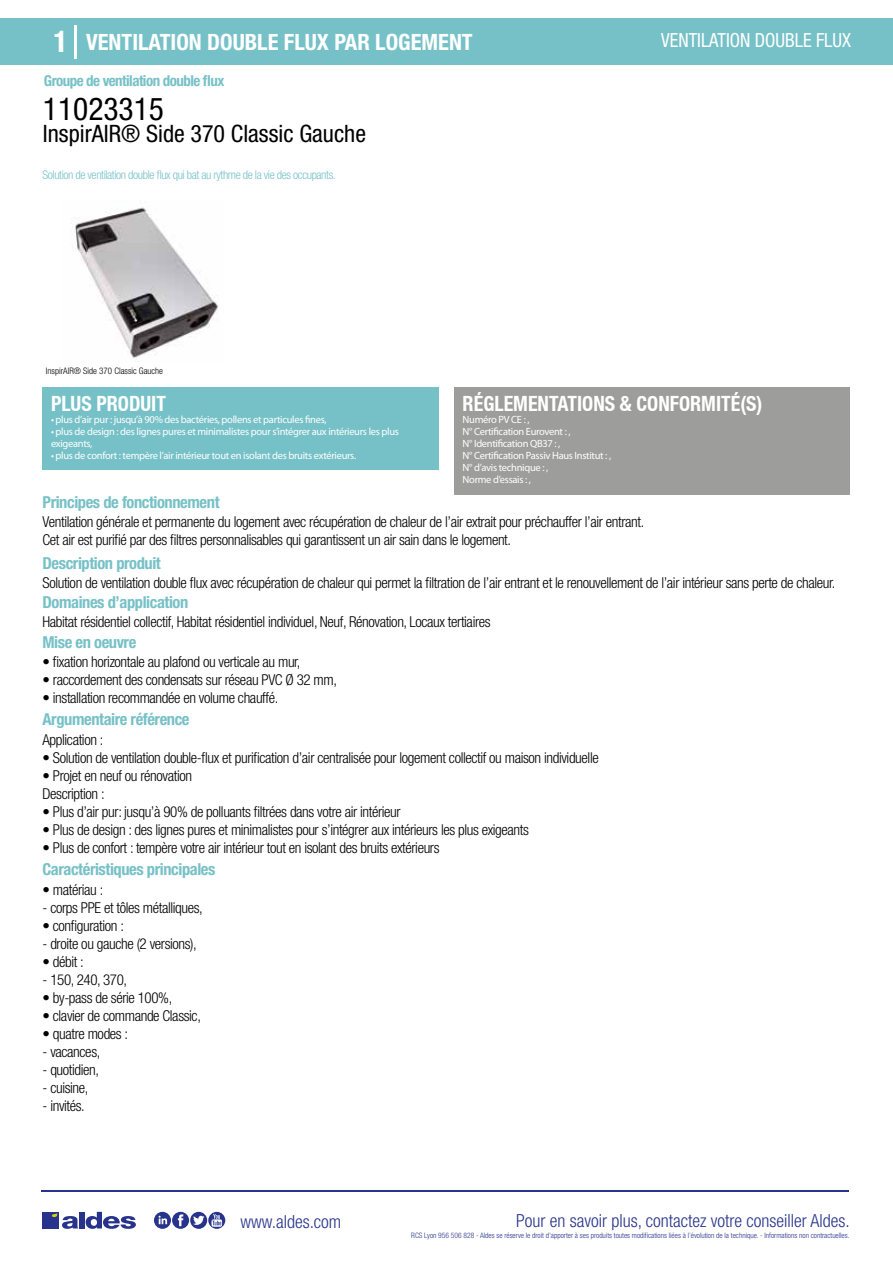
<style>
.page{position:relative;width:893px;height:1263px;background:#fff}
.page>*{position:absolute;margin:0;border:0;box-sizing:border-box;transform-origin:0 0}
.t1{font:condensed 31.5px "Helvetica Neue LT Std";color:#000}
.t2{font:condensed 24px "Helvetica Neue LT Std";color:#000}
.t3{font:700 condensed 22.5px "Helvetica Neue LT Std";color:#fff}
.t4{font:700 condensed 21px "Helvetica Neue";color:#fff;scale:.95 1}
.t5{font:condensed 19.5px "Helvetica Neue LT Std";color:#fff;scale:.95 1}
.t6{font:300 condensed 18px "Helvetica Neue";color:#28348b}
.t7{font:700 condensed 16.5px "Helvetica Neue LT Std";letter-spacing:-.025em;color:#76c1c7}
.t8{font:300 condensed 15px/18px "Helvetica Neue LT Std";letter-spacing:-.025em;color:#000}
.t9{font:700 condensed 15px "Helvetica Neue LT Std";letter-spacing:-.035em;color:#76c1c7}
.t10{font:300 condensed 12px "Helvetica Neue LT Std";letter-spacing:-.035em;color:#76c1c7}
.t11{font:10.5px/12px "Myriad Pro";letter-spacing:-.03em;color:#fff}
.t12{font:300 condensed 9px "Helvetica Neue";color:#000}
.t13{font:300 condensed 7.5px "Helvetica Neue";color:#28348b}
.s1{font-size:30px}
</style>
<div class="page">
<div style="left:0;top:18px;width:893px;height:46px;background:#76c1c7"></div>
<div style="left:454px;top:387px;width:396px;height:107px;background:#9d9d9c"></div>
<div style="left:43px;top:387px;width:396px;height:83px;background:#76c1c7"></div>
<hr style="left:74px;top:25px;width:2px;height:33px;background:#fff">
<img style="left:72px;top:207px;width:146px;height:155px">
<hr style="left:41px;top:1190px;width:808px;height:1px;background:#28348b">
<svg style="left:154px;top:1212px;width:71px;height:17px"></svg>
<div style="left:42px;top:1212px;width:17px;height:16px;background:#28348b"></div>
<div style="left:79px;top:1212px;width:5px;height:16px;background:#28348b"></div>
<svg style="left:86px;top:1212px;width:50px;height:17px"></svg>
<svg style="left:52px;top:1213px;width:26px;height:16px"></svg>
<h3 class="t3" style="left:54px;top:28px;width:421px"><span class="s1">1</span> VENTILATION DOUBLE FLUX PAR LOGEMENT</h3>
<h3 class="t5" style="left:661px;top:29px;width:201px">VENTILATION DOUBLE FLUX</h3>
<p class="t9" style="left:44px;top:71px;width:182px">Groupe de ventilation double flux</p>
<h1 class="t1" style="left:43px;top:91px;width:122px">11023315</h1>
<h2 class="t2" style="left:43px;top:120px;width:325px">InspirAIR® Side 370 Classic Gauche</h2>
<p class="t10" style="left:43px;top:167px;width:295px">Solution de ventilation double flux qui bat au rythme de la vie des occupants.</p>
<p class="t12" style="left:46px;top:365px;width:119px">InspirAIR® Side 370 Classic Gauche</p>
<p class="t12" style="left:83px;top:365px;width:31px">Home SC</p>
<h3 class="t4" style="left:51px;top:391px;width:122px">PLUS PRODUIT</h3>
<p class="t11" style="left:51px;top:413px;width:277px">• plus d’air pur : jusqu’à 90% des bactéries, pollens et particules fines,</p>
<p class="t11" style="left:51px;top:425px;width:349px">• plus de design : des lignes pures et minimalistes pour s’intégrer aux intérieurs les plus exigeants,</p>
<p class="t11" style="left:51px;top:449px;width:307px">• plus de confort : tempère l’air intérieur tout en isolant des bruits extérieurs.</p>
<p class="t7" style="left:43px;top:492px;width:179px">Principes de fonctionnement</p>
<h3 class="t4" style="left:463px;top:391px;width:317px">RÉGLEMENTATIONS &amp; CONFORMITÉ(S)</h3>
<p class="t11" style="left:463px;top:413px;width:150px">Numéro PV CE : ,<br>N° Certification Eurovent : ,<br>N° Identification QB37 : ,<br>N° Certification Passiv Haus Institut : ,<br>N° d’avis technique : ,<br>Norme d’essais : ,</p>
<p class="t8" style="left:43px;top:513px;width:603px">Ventilation générale et permanente du logement avec récupération de chaleur de l’air extrait pour préchauffer l’air entrant.<br>Cet air est purifié par des filtres personnalisables qui garantissent un air sain dans le logement.</p>
<p class="t8" style="left:43px;top:573px;width:794px">Solution de ventilation double flux avec récupération de chaleur qui permet la filtration de l’air entrant et le renouvellement de l’air intérieur sans perte de chaleur.</p>
<p class="t8" style="left:43px;top:613px;width:450px">Habitat résidentiel collectif, Habitat résidentiel individuel, Neuf, Rénovation, Locaux tertiaires</p>
<p class="t8" style="left:43px;top:652px;width:260px">• fixation horizontale au plafond ou verticale au mur,</p>
<p class="t8" style="left:43px;top:670px;width:296px">• raccordement des condensats sur réseau PVC Ø 32 mm,</p>
<p class="t8" style="left:43px;top:688px;width:237px">• installation recommandée en volume chauffé.</p>
<p class="t7" style="left:43px;top:553px;width:120px">Description produit</p>
<p class="t7" style="left:43px;top:592px;width:147px">Domaines d’application</p>
<p class="t7" style="left:43px;top:632px;width:95px">Mise en oeuvre</p>
<p class="t7" style="left:43px;top:709px;width:149px">Argumentaire référence</p>
<p class="t8" style="left:43px;top:730px;width:62px">Application :</p>
<p class="t8" style="left:43px;top:748px;width:558px">• Solution de ventilation double-flux et purification d’air centralisée pour logement collectif ou maison individuelle</p>
<p class="t8" style="left:43px;top:766px;width:151px">• Projet en neuf ou rénovation<br>Description :</p>
<p class="t8" style="left:43px;top:802px;width:360px">• Plus d’air pur: jusqu’à 90% de polluants filtrées dans votre air intérieur</p>
<p class="t8" style="left:43px;top:820px;width:488px">• Plus de design : des lignes pures et minimalistes pour s’intégrer aux intérieurs les plus exigeants</p>
<p class="t8" style="left:43px;top:838px;width:399px">• Plus de confort : tempère votre air intérieur tout en isolant des bruits extérieurs</p>
<p class="t7" style="left:43px;top:860px;width:174px">Caractéristiques principales</p>
<p class="t8" style="left:43px;top:880px;width:62px">• matériau :</p>
<p class="t8" style="left:43px;top:898px;width:162px">- corps PPE et tôles métalliques,</p>
<p class="t8" style="left:43px;top:916px;width:83px">• configuration :</p>
<p class="t8" style="left:43px;top:934px;width:156px">- droite ou gauche (2 versions),</p>
<p class="t8" style="left:43px;top:952px;width:43px">• débit :</p>
<p class="t8" style="left:43px;top:970px;width:86px">- 150, 240, 370,</p>
<p class="t8" style="left:43px;top:988px;width:131px">• by-pass de série 100%,</p>
<p class="t8" style="left:43px;top:1006px;width:160px">• clavier de commande Classic,</p>
<p class="t8" style="left:43px;top:1024px;width:87px">• quatre modes :</p>
<p class="t8" style="left:43px;top:1042px;width:59px">- vacances,</p>
<p class="t8" style="left:43px;top:1060px;width:58px">- quotidien,</p>
<p class="t8" style="left:43px;top:1078px;width:47px">- cuisine,</p>
<p class="t8" style="left:43px;top:1096px;width:44px">- invités.</p>
<p class="t6" style="left:240px;top:1211px;width:102px">www.aldes.com</p>
<p class="t6" style="left:516px;top:1211px;width:335px">Pour en savoir plus, contactez votre conseiller Aldes.</p>
<p class="t13" style="left:411px;top:1230px;width:440px">RCS Lyon 956 506 828 - Aldes se réserve le droit d’apporter à ses produits toutes modifications liées à l’évolution de la technique. - Informations non contractuelles.</p>
</div>
